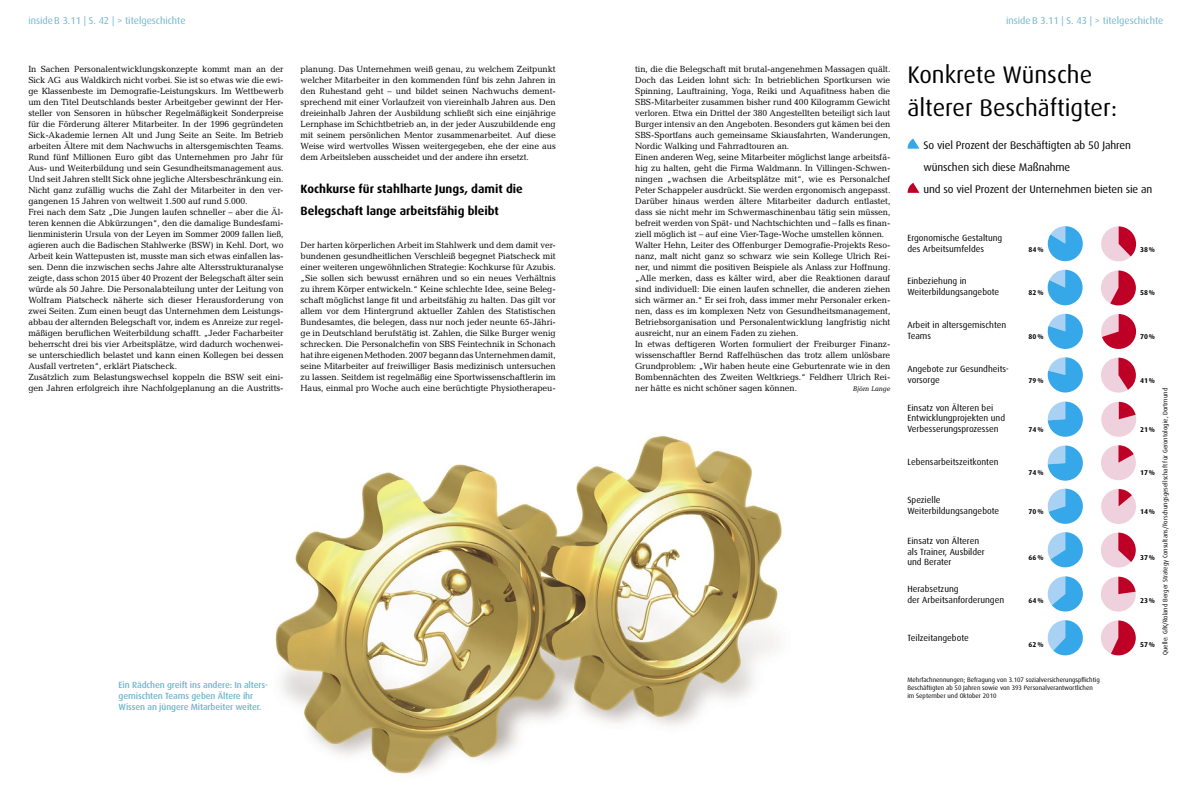
<style>
.page{position:relative;width:1191px;height:794px;background:#fff}
.page>*{position:absolute;margin:0;border:0;box-sizing:border-box;transform-origin:0 0}
.t1{font:24px/33px "Dax Pro";color:#000}
.t2{font:700 12px "Dax Pro";color:#000}
.t3{font:11px/22px "Dax Pro";letter-spacing:-.01em;color:#000}
.t4{font:10px "Dax Pro";color:#6eb6cd}
.einfachText{font:9px/11px "Candida Std";letter-spacing:-.01em;color:#000;text-align:justify;scale:.95 1}
.t5{font:9px/10.8px "Dax Pro";color:#000}
.BU_cyan{font:500 9px/11px "Dax Pro";letter-spacing:-.01em;color:#6eb6cd}
.t6{font:700 7px "Dax Pro";color:#000}
.einfachText-2{font:italic 7px "Candida Std";letter-spacing:-.01em;color:#000;scale:.95 1}
.t7{font:6.5px/7.8px "Dax Pro";color:#000}
</style>
<div class="page">
<img style="left:275px;top:435px;width:508px;height:341px">
<svg style="left:1047px;top:226px;width:35px;height:35px"></svg>
<svg style="left:1047px;top:270px;width:35px;height:35px"></svg>
<svg style="left:1047px;top:314px;width:35px;height:35px"></svg>
<svg style="left:1047px;top:357px;width:35px;height:35px"></svg>
<svg style="left:1047px;top:401px;width:35px;height:36px"></svg>
<svg style="left:1047px;top:445px;width:35px;height:35px"></svg>
<svg style="left:1047px;top:489px;width:35px;height:35px"></svg>
<svg style="left:1047px;top:532px;width:35px;height:35px"></svg>
<svg style="left:1047px;top:576px;width:35px;height:35px"></svg>
<svg style="left:1047px;top:620px;width:35px;height:35px"></svg>
<svg style="left:1101px;top:226px;width:35px;height:36px"></svg>
<svg style="left:1101px;top:270px;width:34px;height:35px"></svg>
<svg style="left:1101px;top:314px;width:35px;height:35px"></svg>
<svg style="left:1101px;top:358px;width:34px;height:35px"></svg>
<svg style="left:1101px;top:402px;width:35px;height:35px"></svg>
<svg style="left:1101px;top:445px;width:35px;height:36px"></svg>
<svg style="left:1101px;top:489px;width:35px;height:35px"></svg>
<svg style="left:1101px;top:532px;width:34px;height:36px"></svg>
<svg style="left:1101px;top:576px;width:35px;height:36px"></svg>
<svg style="left:1101px;top:620px;width:34px;height:35px"></svg>
<svg style="left:907px;top:139px;width:12px;height:10px"></svg>
<svg style="left:907px;top:183px;width:12px;height:10px"></svg>
<p class="t4" style="left:28px;top:14px;width:159px">inside B 3.11 | S. 42 | &gt; titelgeschichte</p>
<p class="t4" style="left:1006px;top:14px;width:159px">inside B 3.11 | S. 43 | &gt; titelgeschichte</p>
<p class="einfachText" style="left:28px;top:63px;width:270px">In Sachen Personalentwicklungskonzepte kommt man an der Sick AG aus Waldkirch nicht vorbei. Sie ist so etwas wie die ewi&shy;ge Klassenbeste im Demografie-Leistungskurs. Im Wettbewerb um den Titel Deutschlands bester Arbeitgeber gewinnt der Her&shy;steller von Sensoren in hübscher Regelmäßigkeit Sonderpreise für die Förderung älterer Mitarbeiter. In der 1996 gegründeten Sick-Akademie lernen Alt und Jung Seite an Seite. Im Betrieb arbeiten Ältere mit dem Nachwuchs in altersgemischten Teams.<br>Rund fünf Millionen Euro gibt das Unternehmen pro Jahr für Aus- und Weiterbildung und sein Gesundheitsmanagement aus.<br>Und seit Jahren stellt Sick ohne jegliche Altersbeschränkung ein.<br>Nicht ganz zufällig wuchs die Zahl der Mitarbeiter in den ver&shy;gangenen 15 Jahren von weltweit 1.500 auf rund 5.000.</p>
<p class="einfachText" style="left:28px;top:206px;width:270px">Frei nach dem Satz „Die Jungen laufen schneller – aber die Äl&shy;teren kennen die Abkürzungen“, den die damalige Bundesfami&shy;lienministerin Ursula von der Leyen im Sommer 2009 fallen ließ, agieren auch die Badischen Stahlwerke (BSW) in Kehl. Dort, wo Arbeit kein Wattepusten ist, musste man sich etwas einfallen las&shy;sen. Denn die inzwischen sechs Jahre alte Altersstrukturanalyse zeigte, dass schon 2015 über 40 Prozent der Belegschaft älter sein würde als 50 Jahre. Die Personalabteilung unter der Leitung von Wolfram Piatscheck näherte sich dieser Herausforderung von zwei Seiten. Zum einen beugt das Unternehmen dem Leistungs&shy;abbau der alternden Belegschaft vor, indem es Anreize zur regel&shy;mäßigen beruflichen Weiterbildung schafft. „Jeder Facharbeiter beherrscht drei bis vier Arbeitsplätze, wird dadurch wochenwei&shy;se unterschiedlich belastet und kann einen Kollegen bei dessen Ausfall vertreten“, erklärt Piatscheck.</p>
<p class="einfachText" style="left:28px;top:371px;width:270px">Zusätzlich zum Belastungswechsel koppeln die BSW seit eini&shy;gen Jahren erfolgreich ihre Nachfolgeplanung an die Austritts-</p>
<p class="t1" style="left:907px;top:57px;width:211px">Konkrete Wünsche älterer Beschäftigter:</p>
<p class="t3" style="left:923px;top:134px;width:209px">So viel Prozent der Beschäftigten ab 50 Jahren wünschen sich diese Maßnahme</p>
<p class="einfachText" style="left:300px;top:63px;width:270px">planung. Das Unternehmen weiß genau, zu welchem Zeitpunkt welcher Mitarbeiter in den kommenden fünf bis zehn Jahren in den Ruhestand geht – und bildet seinen Nachwuchs dement&shy;sprechend mit einer Vorlaufzeit von viereinhalb Jahren aus. Den dreieinhalb Jahren der Ausbildung schließt sich eine einjährige Lernphase im Schichtbetrieb an, in der jeder Auszubildende eng mit seinem persönlichen Mentor zusammenarbeitet. Auf diese Weise wird wertvolles Wissen weitergegeben, ehe der eine aus dem Arbeitsleben ausscheidet und der andere ihn ersetzt.</p>
<p class="einfachText" style="left:635px;top:63px;width:270px">tin, die die Belegschaft mit brutal-angenehmen Massagen quält.<br>Doch das Leiden lohnt sich: In betrieblichen Sportkursen wie Spinning, Lauftraining, Yoga, Reiki und Aquafitness haben die SBS-Mitarbeiter zusammen bisher rund 400 Kilogramm Gewicht verloren. Etwa ein Drittel der 380 Angestellten beteiligt sich laut Burger intensiv an den Angeboten. Besonders gut kämen bei den SBS-Sportfans auch gemeinsame Skiausfahrten, Wanderungen, Nordic Walking und Fahrradtouren an.</p>
<p class="einfachText" style="left:635px;top:151px;width:270px">Einen anderen Weg, seine Mitarbeiter möglichst lange arbeitsfä&shy;hig zu halten, geht die Firma Waldmann. In Villingen-Schwen&shy;ningen „wachsen die Arbeitsplätze mit“, wie es Personalchef Peter Schappeler ausdrückt. Sie werden ergonomisch angepasst.<br>Darüber hinaus werden ältere Mitarbeiter dadurch entlastet, dass sie nicht mehr im Schwermaschinenbau tätig sein müssen, befreit werden von Spät- und Nachtschichten und – falls es finan&shy;ziell möglich ist – auf eine Vier-Tage-Woche umstellen können.</p>
<p class="einfachText" style="left:635px;top:239px;width:270px">Walter Hehn, Leiter des Offenburger Demografie-Projekts Reso&shy;nanz, malt nicht ganz so schwarz wie sein Kollege Ulrich Rei&shy;ner, und nimmt die positiven Beispiele als Anlass zur Hoffnung. „Alle merken, dass es kälter wird, aber die Reaktionen darauf sind individuell: Die einen laufen schneller, die anderen ziehen sich wärmer an.“ Er sei froh, dass immer mehr Personaler erken&shy;nen, dass es im komplexen Netz von Gesundheitsmanagement, Betriebsorganisation und Personalentwicklung langfristig nicht ausreicht, nur an einem Faden zu ziehen.</p>
<p class="einfachText" style="left:635px;top:338px;width:270px">In etwas deftigeren Worten formuliert der Freiburger Finanz&shy;wissenschaftler Bernd Raffelhüschen das trotz allem unlösbare Grundproblem: „Wir haben heute eine Geburtenrate wie in den Bombennächten des Zweiten Weltkriegs.“ Feldherr Ulrich Rei&shy;ner hätte es nicht schöner sagen können.</p>
<p class="t2" style="left:300px;top:181px;width:224px">Kochkurse für stahlharte Jungs, damit die</p>
<p class="t2" style="left:300px;top:203px;width:200px">Belegschaft lange arbeitsfähig bleibt</p>
<p class="t3" style="left:923px;top:178px;width:230px">und so viel Prozent der Unternehmen bieten sie an</p>
<p class="t5" style="left:907px;top:232px;width:96px">Ergonomische Gestaltung</p>
<p class="t5" style="left:907px;top:243px;width:78px">des Arbeitsumfeldes</p>
<p class="einfachText" style="left:300px;top:239px;width:270px">Der harten körperlichen Arbeit im Stahlwerk und dem damit ver&shy;bundenen gesundheitlichen Verschleiß begegnet Piatscheck mit einer weiteren ungewöhnlichen Strategie: Kochkurse für Azubis. „Sie sollen sich bewusst ernähren und so ein neues Verhältnis zu ihrem Körper entwickeln.“ Keine schlechte Idee, seine Beleg&shy;schaft möglichst lange fit und arbeitsfähig zu halten. Das gilt vor allem vor dem Hintergrund aktueller Zahlen des Statistischen Bundesamtes, die belegen, dass nur noch jeder neunte 65-Jähri&shy;ge in Deutschland berufstätig ist. Zahlen, die Silke Burger wenig schrecken. Die Personalchefin von SBS Feintechnik in Schonach hat ihre eigenen Methoden. 2007 begann das Unternehmen damit, seine Mitarbeiter auf freiwilliger Basis medizinisch untersuchen zu lassen. Seitdem ist regelmäßig eine Sportwissenschaftlerin im Haus, einmal pro Woche auch eine berüchtigte Physiotherapeu-</p>
<p class="t6" style="left:1028px;top:245px;width:16px">84 %</p>
<p class="t6" style="left:1140px;top:245px;width:16px">38 %</p>
<p class="t6" style="left:1140px;top:288px;width:16px">58 %</p>
<p class="t6" style="left:1140px;top:332px;width:16px">70 %</p>
<p class="t6" style="left:1140px;top:376px;width:16px">41 %</p>
<p class="t5" style="left:907px;top:275px;width:93px">Einbeziehung in<br>Weiterbildungsangebote</p>
<p class="t5" style="left:907px;top:319px;width:100px">Arbeit in altersgemischten<br>Teams</p>
<p class="t5" style="left:907px;top:363px;width:103px">Angebote zur Gesundheits&shy;vorsorge</p>
<p class="t5" style="left:907px;top:402px;width:99px">Einsatz von Älteren bei<br>Entwicklungprojekten und<br>Verbesserungsprozessen</p>
<p class="t5" style="left:907px;top:456px;width:93px">Lebensarbeitszeitkonten</p>
<p class="t5" style="left:907px;top:494px;width:93px">Spezielle<br>Weiterbildungsangebote</p>
<p class="t5" style="left:907px;top:535px;width:73px">Einsatz von Älteren</p>
<p class="t5" style="left:907px;top:546px;width:79px">als Trainer, Ausbilder und Berater</p>
<p class="t5" style="left:907px;top:583px;width:98px">Herabsetzung<br>der Arbeitsanforderungen</p>
<p class="t5" style="left:907px;top:632px;width:63px">Teilzeitangebote</p>
<p class="t6" style="left:1028px;top:288px;width:16px">82 %</p>
<p class="t6" style="left:1028px;top:332px;width:16px">80 %</p>
<p class="t6" style="left:1028px;top:376px;width:16px">79 %</p>
<p class="einfachText-2" style="left:852px;top:384px;width:41px">Björn Lange</p>
<p class="t7" style="left:1161px;top:655px;width:269px;rotate:-90deg">Quelle: GfK/Roland Berger Strategy Consultans/Forschungsgesellschaft für Gerontologie, Dortmund</p>
<p class="t6" style="left:1028px;top:425px;width:16px">74 %</p>
<p class="t6" style="left:1028px;top:468px;width:16px">74 %</p>
<p class="t6" style="left:1028px;top:507px;width:16px">70 %</p>
<p class="t6" style="left:1140px;top:425px;width:16px">21 %</p>
<p class="t6" style="left:1140px;top:468px;width:16px">17 %</p>
<p class="t6" style="left:1140px;top:507px;width:16px">14 %</p>
<p class="t6" style="left:1028px;top:553px;width:16px">66 %</p>
<p class="t6" style="left:1028px;top:596px;width:16px">64 %</p>
<p class="t6" style="left:1028px;top:640px;width:16px">62 %</p>
<p class="t6" style="left:1140px;top:553px;width:16px">37 %</p>
<p class="t6" style="left:1140px;top:596px;width:16px">23 %</p>
<p class="t6" style="left:1140px;top:640px;width:16px">57 %</p>
<p class="BU_cyan" style="left:119px;top:679px;width:151px">Ein Rädchen greift ins andere: In alters&shy;gemischten Teams geben Ältere ihr<br>Wissen an jüngere Mitarbeiter weiter.</p>
<p class="t7" style="left:907px;top:675px;width:194px">Mehrfachnennungen; Befragung von 3.107 sozialversicherungspflichtig<br>Beschäftigten ab 50 Jahren sowie von 393 Personalverantwortlichen im September und Oktober 2010</p>
</div>
